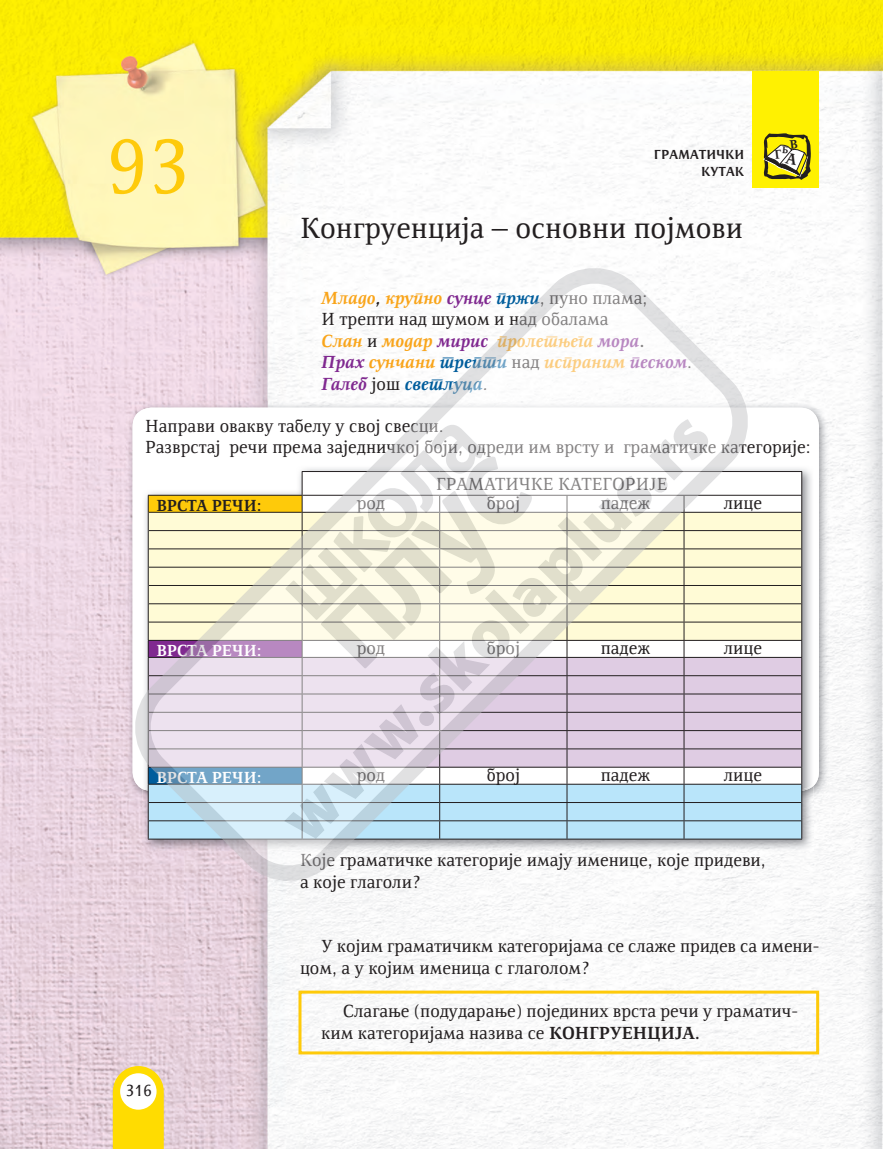
<style>
.page{position:relative;width:883px;height:1149px;background:#fff}
.page>*{position:absolute;margin:0;border:0;box-sizing:border-box;transform-origin:0 0}
.t1{font:78px "Resavska BG";color:#feca0a}
.t2{font:30px "Resavska BG";color:#231f20}
.t3{font:18px/21.6px "Resavska BG";color:#231f20}
.t4{font:italic 700 18px/21.6px "Resavska BG";color:#f9a51b}
.t5{font:700 16.5px "Resavska BG";color:#fff}
.t6{font:700 16.5px "Resavska BG";color:#231f20}
.t7{font:16.5px "Resavska BG Sans";color:#231f20}
.t8{font:700 13.5px/16.2px "Resavska BG Sans";color:#231f20;text-align:right}
.s1{color:#231f20}
.s2{color:#802990}
.s3{color:#005d9c}
.s4{font-weight:400;font-style:normal;color:#231f20}
.s5{font-style:normal;color:#231f20}
.s6{font-weight:400;color:#231f20}
.s7{font-weight:700}
</style>
<div class="page">
<img style="left:0;top:0;width:882px;height:1148px">
<div style="left:752px;top:72px;width:66px;height:116px;background:#fff101"></div>
<img style="left:772px;top:401px;width:57px;height:49px">
<img style="left:813px;top:450px;width:16px;height:350px">
<div style="left:298px;top:990px;width:521px;height:64px;border:3px solid #feca0a"></div>
<svg style="left:113px;top:1065px;width:51px;height:83px"></svg>
<div style="left:120px;top:1072px;width:36px;height:37px;background:#fff;border-radius:50%"></div>
<svg style="left:110px;top:243px;width:662px;height:662px"></svg>
<svg style="left:148px;top:416px;width:654px;height:429px"></svg>
<svg style="left:763px;top:133px;width:47px;height:47px"></svg>
<p class="t1" style="left:106px;top:122px;width:85px">93</p>
<p class="t8" style="left:653px;top:147px;width:92px">ГРАМАТИЧКИ<br>КУТАК</p>
<p class="t2" style="left:300px;top:210px;width:444px">Конгруенција – основни појмови</p>
<p class="t4" style="left:321px;top:286px;width:372px">Младо<span class="s1">,</span> крупно <span class="s2">сунце</span> <span class="s3">пржи</span><span class="s4">, пуно плама;<br>И трепти над шумом и над обалама<br></span>Слан <span class="s4">и</span> модар <span class="s2">мирис</span> пролетњега <span class="s2">мора</span><span class="s5">.<br></span><span class="s2">Прах</span> сунчани <span class="s3">трепти</span> <span class="s4">над</span> испраним <span class="s2">песком</span><span class="s4">.<br></span><span class="s2">Галеб</span> <span class="s4">још</span> <span class="s3">светлуца</span><span class="s6">.</span></p>
<p class="t3" style="left:145px;top:415px;width:667px">Направи овакву табелу у свој свесци.<br>Разврстај речи према заједничкој боји, одреди им врсту и граматичке категорије:</p>
<p class="t3" style="left:436px;top:473px;width:233px">ГРАМАТИЧКЕ КАТЕГОРИЈЕ</p>
<p class="t6" style="left:156px;top:495px;width:107px">вРСТА РЕЧИ:</p>
<p class="t3" style="left:356px;top:491px;width:30px">род</p>
<p class="t3" style="left:486px;top:491px;width:35px">број</p>
<p class="t3" style="left:600px;top:491px;width:51px">падеж</p>
<p class="t3" style="left:723px;top:491px;width:40px">лице</p>
<p class="t5" style="left:156px;top:640px;width:107px">вРСТА РЕЧИ:</p>
<p class="t3" style="left:356px;top:636px;width:30px">род</p>
<p class="t3" style="left:486px;top:636px;width:35px">број</p>
<p class="t3" style="left:600px;top:636px;width:51px">падеж</p>
<p class="t3" style="left:723px;top:636px;width:40px">лице</p>
<p class="t5" style="left:156px;top:767px;width:107px">вРСТА РЕЧИ:</p>
<p class="t3" style="left:356px;top:763px;width:30px">род</p>
<p class="t3" style="left:486px;top:763px;width:35px">број</p>
<p class="t3" style="left:600px;top:763px;width:51px">падеж</p>
<p class="t3" style="left:723px;top:763px;width:40px">лице</p>
<p class="t3" style="left:300px;top:849px;width:467px">Које граматичке категорије имају именице, које придеви, а које глаголи?</p>
<p class="t7" style="left:126px;top:1081px;width:28px">316</p>
<p class="t3" style="left:300px;top:935px;width:520px;text-indent:22px">У којим граматичикм категоријама се слаже придев са имени&shy;цом, а у којим именица с глаголом?</p>
<p class="t3" style="left:321px;top:999px;width:478px;text-indent:22px">Слагање (подударање) појединих врста речи у граматич&shy;ким категоријама назива се <span class="s7">КОНГРУЕНЦИЈА.</span></p>
</div>
